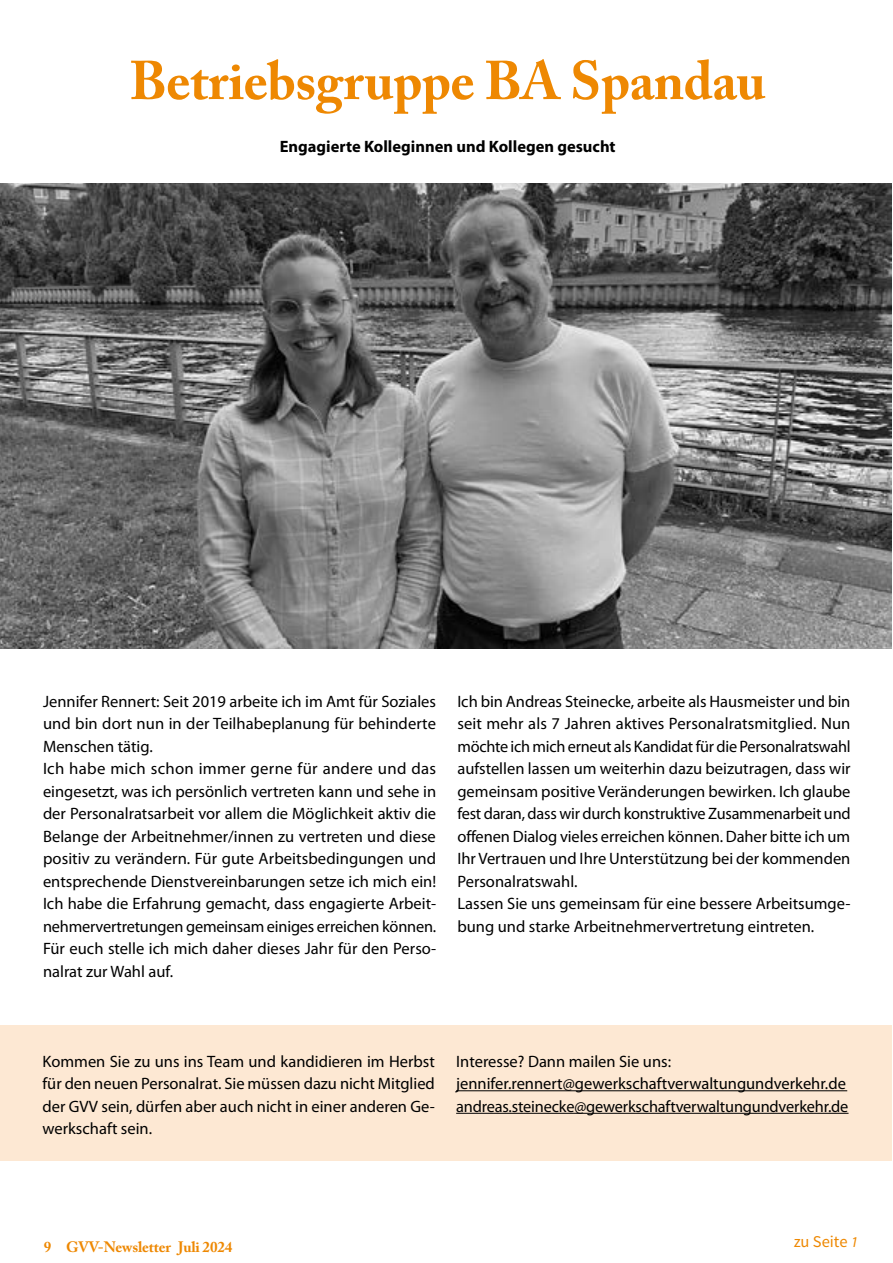
<style>
.page{position:relative;width:893px;height:1263px;background:#fff}
.page>*{position:absolute;margin:0;border:0;box-sizing:border-box;transform-origin:0 0}
.H1_UE_36pt_orange{font:700 54px "Adobe Caslon Pro";letter-spacing:-.01em;color:#ee8802}
.fliestext_2-spaltig{font:16.5px/22.5px "Myriad Pro";color:#000;text-align:justify}
.fliestext_groß_mittig_schwarz{font:700 16.5px "Myriad Pro";color:#000}
.textanker_zurueck{font:16.5px "Source Sans Pro";color:#ee8802}
.t1{font:700 15px "Adobe Caslon Pro";letter-spacing:-.01em;color:#ee8802}
.s1{font-family:"Myriad Pro";font-style:italic;font-size:15px}
</style>
<div class="page">
<div style="left:0;top:1025px;width:891px;height:136px;background:#fde8d3"></div>
<hr style="left:456px;top:1090px;width:391px;height:1px;background:#000">
<hr style="left:456px;top:1113px;width:392px;height:1px;background:#000">
<img style="left:0;top:183px;width:891px;height:465px">
<h1 class="H1_UE_36pt_orange" style="left:130px;top:49px;width:638px">Betriebsgruppe BA Spandau</h1>
<p class="fliestext_groß_mittig_schwarz" style="left:280px;top:136px;width:337px">Engagierte Kolleginnen und Kollegen gesucht</p>
<p class="fliestext_2-spaltig" style="left:43px;top:689px;width:395px">Jennifer Rennert: Seit 2019 arbeite ich im Amt für Soziales und bin dort nun in der Teilhabeplanung für behinderte Menschen tätig.</p>
<p class="fliestext_2-spaltig" style="left:43px;top:757px;width:395px">Ich habe mich schon immer gerne für andere und das eingesetzt, was ich persönlich vertreten kann und sehe in der Personalratsarbeit vor allem die Möglichkeit aktiv die Belange der Arbeitnehmer/innen zu vertreten und diese positiv zu verändern. Für gute Arbeitsbedingungen und entsprechende Dienstvereinbarungen setze ich mich ein!<br>Ich habe die Erfahrung gemacht, dass engagierte Arbeit&shy;nehmervertretungen gemeinsam einiges erreichen können.</p>
<p class="fliestext_2-spaltig" style="left:43px;top:937px;width:395px">Für euch stelle ich mich daher dieses Jahr für den Perso&shy;nalrat zur Wahl auf.</p>
<p class="fliestext_2-spaltig" style="left:457px;top:689px;width:395px">Ich bin Andreas Steinecke, arbeite als Hausmeister und bin seit mehr als 7 Jahren aktives Personalratsmitglied. Nun möchte ich mich erneut als Kandidat für die Personalratswahl aufstellen lassen um weiterhin dazu beizutragen, dass wir gemeinsam positive Veränderungen bewirken. Ich glaube fest daran, dass wir durch konstruktive Zusammenarbeit und offenen Dialog vieles erreichen können. Daher bitte ich um Ihr Vertrauen und Ihre Unterstützung bei der kommenden Personalratswahl.</p>
<p class="fliestext_2-spaltig" style="left:457px;top:892px;width:395px">Lassen Sie uns gemeinsam für eine bessere Arbeitsumge&shy;bung und starke Arbeitnehmervertretung eintreten.</p>
<p class="fliestext_2-spaltig" style="left:43px;top:1049px;width:394px">Kommen Sie zu uns ins Team und kandidieren im Herbst für den neuen Personalrat. Sie müssen dazu nicht Mitglied der GVV sein, dürfen aber auch nicht in einer anderen Ge&shy;werkschaft sein.</p>
<p class="fliestext_2-spaltig" style="left:456px;top:1049px;width:216px">Interesse? Dann mailen Sie uns:</p>
<p class="fliestext_2-spaltig" style="left:456px;top:1072px;width:391px">jennifer.rennert@gewerkschaftverwaltungundverkehr.de</p>
<p class="fliestext_2-spaltig" style="left:456px;top:1094px;width:394px">andreas.steinecke@gewerkschaftverwaltungundverkehr.de</p>
<p class="t1" style="left:44px;top:1238px;width:190px">9 GVV-Newsletter Juli 2024</p>
<p class="textanker_zurueck" style="left:794px;top:1231px;width:66px">zu Seite <span class="s1">1</span></p>
</div>
